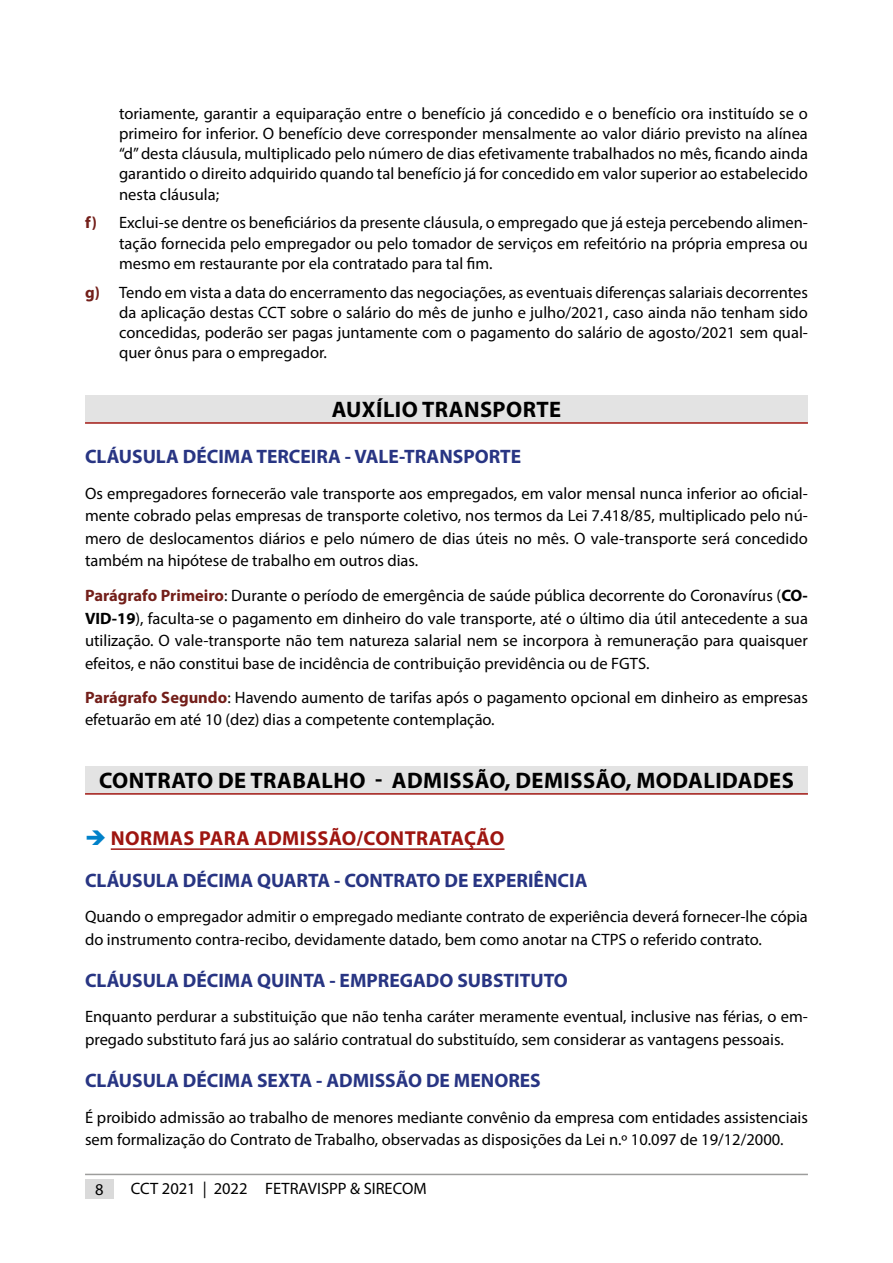
<style>
.page{position:relative;width:893px;height:1263px;background:#fff}
.page>*{position:absolute;margin:0;border:0;box-sizing:border-box;transform-origin:0 0}
.t1{font:700 22.5px "Myriad Pro";letter-spacing:.02em;color:#000}
.t2{font:700 20.25px "Myriad Pro";letter-spacing:.02em;color:#9e1510}
.t3{font:700 19.5px "Myriad Pro";color:#283583}
.t4{font:16.5px/22.5px "Myriad Pro";color:#000;text-align:justify}
.s1{font-weight:700;color:#731f1a}
.s2{font-weight:700}
</style>
<div class="page">
<div style="left:85px;top:1179px;width:29px;height:20px;background:#dadada"></div>
<hr style="left:85px;top:1174px;width:723px;height:1px;background:#9d9d9c">
<div style="left:85px;top:396px;width:723px;height:26px;background:#e3e3e3"></div>
<hr style="left:85px;top:422px;width:723px;height:2px;background:#9e1510">
<div style="left:85px;top:766px;width:723px;height:27px;background:#e3e3e3"></div>
<hr style="left:85px;top:793px;width:723px;height:2px;background:#9e1510">
<hr style="left:111px;top:848px;width:394px;height:2px;background:#9e1510">
<p class="t4" style="left:119px;top:103px;width:690px;line-height:20.2px">toriamente, garantir a equiparação entre o benefício já concedido e o benefício ora instituído se o primeiro for inferior. O benefício deve corresponder mensalmente ao valor diário previsto na alínea “d” desta cláusula, multiplicado pelo número de dias efetivamente trabalhados no mês, ficando ainda garantido o direito adquirido quando tal benefício já for concedido em valor superior ao estabelecido nesta cláusula;</p>
<p class="t4" style="left:119px;top:212px;width:690px;line-height:20.2px;text-indent:-34px"><span class="s1">f)</span> Exclui-se dentre os beneficiários da presente cláusula, o empregado que já esteja percebendo alimen&shy;tação fornecida pelo empregador ou pelo tomador de serviços em refeitório na própria empresa ou mesmo em restaurante por ela contratado para tal fim.</p>
<p class="t4" style="left:119px;top:282px;width:690px;line-height:20.2px;text-indent:-34px"><span class="s1">g)</span> Tendo em vista a data do encerramento das negociações, as eventuais diferenças salariais decorrentes da aplicação destas CCT sobre o salário do mês de junho e julho/2021, caso ainda não tenham sido concedidas, poderão ser pagas juntamente com o pagamento do salário de agosto/2021 sem qual&shy;quer ônus para o empregador.</p>
<h1 class="t1" style="left:332px;top:394px;width:231px">AUXÍLIO TRANSPORTE</h1>
<p class="t3" style="left:85px;top:444px;width:438px">CLÁUSULA DÉCIMA TERCEIRA - VALE-TRANSPORTE</p>
<p class="t4" style="left:85px;top:482px;width:724px">Os empregadores fornecerão vale transporte aos empregados, em valor mensal nunca inferior ao oficial&shy;mente cobrado pelas empresas de transporte coletivo, nos termos da Lei 7.418/85, multiplicado pelo nú&shy;mero de deslocamentos diários e pelo número de dias úteis no mês. O vale-transporte será concedido também na hipótese de trabalho em outros dias.</p>
<p class="t4" style="left:85px;top:584px;width:724px"><span class="s1">Parágrafo Primeiro</span>: Durante o período de emergência de saúde pública decorrente do Coronavírus (<span class="s2">CO-VID-19</span>), faculta-se o pagamento em dinheiro do vale transporte, até o último dia útil antecedente a sua utilização. O vale-transporte não tem natureza salarial nem se incorpora à remuneração para quaisquer efeitos, e não constitui base de incidência de contribuição previdência ou de FGTS.</p>
<p class="t4" style="left:85px;top:686px;width:724px"><span class="s1">Parágrafo Segundo</span>: Havendo aumento de tarifas após o pagamento opcional em dinheiro as empresas efetuarão em até 10 (dez) dias a competente contemplação.</p>
<h1 class="t1" style="left:99px;top:765px;width:696px">CONTRATO DE TRABALHO - ADMISSÃO, DEMISSÃO, MODALIDADES</h1>
<p class="t2" style="left:111px;top:825px;width:395px">NORMAS PARA ADMISSÃO/CONTRATAÇÃO</p>
<p class="t3" style="left:85px;top:868px;width:504px">CLÁUSULA DÉCIMA QUARTA - CONTRATO DE EXPERIÊNCIA</p>
<p class="t4" style="left:85px;top:905px;width:724px">Quando o empregador admitir o empregado mediante contrato de experiência deverá fornecer-lhe cópia do instrumento contra-recibo, devidamente datado, bem como anotar na CTPS o referido contrato.</p>
<p class="t3" style="left:85px;top:968px;width:484px">CLÁUSULA DÉCIMA QUINTA - EMPREGADO SUBSTITUTO</p>
<p class="t4" style="left:85px;top:1005px;width:724px">Enquanto perdurar a substituição que não tenha caráter meramente eventual, inclusive nas férias, o em&shy;pregado substituto fará jus ao salário contratual do substituído, sem considerar as vantagens pessoais.</p>
<p class="t3" style="left:85px;top:1068px;width:457px">CLÁUSULA DÉCIMA SEXTA - ADMISSÃO DE MENORES</p>
<p class="t4" style="left:85px;top:1105px;width:724px">É proibido admissão ao trabalho de menores mediante convênio da empresa com entidades assistenciais sem formalização do Contrato de Trabalho, observadas as disposições da Lei n.º 10.097 de 19/12/2000.</p>
<p class="t4" style="left:95px;top:1177px;width:10px">8</p>
<p class="t4" style="left:131px;top:1176px;width:297px">CCT 2021 | 2022 FETRAVISPP &amp; SIRECOM</p>
</div>
